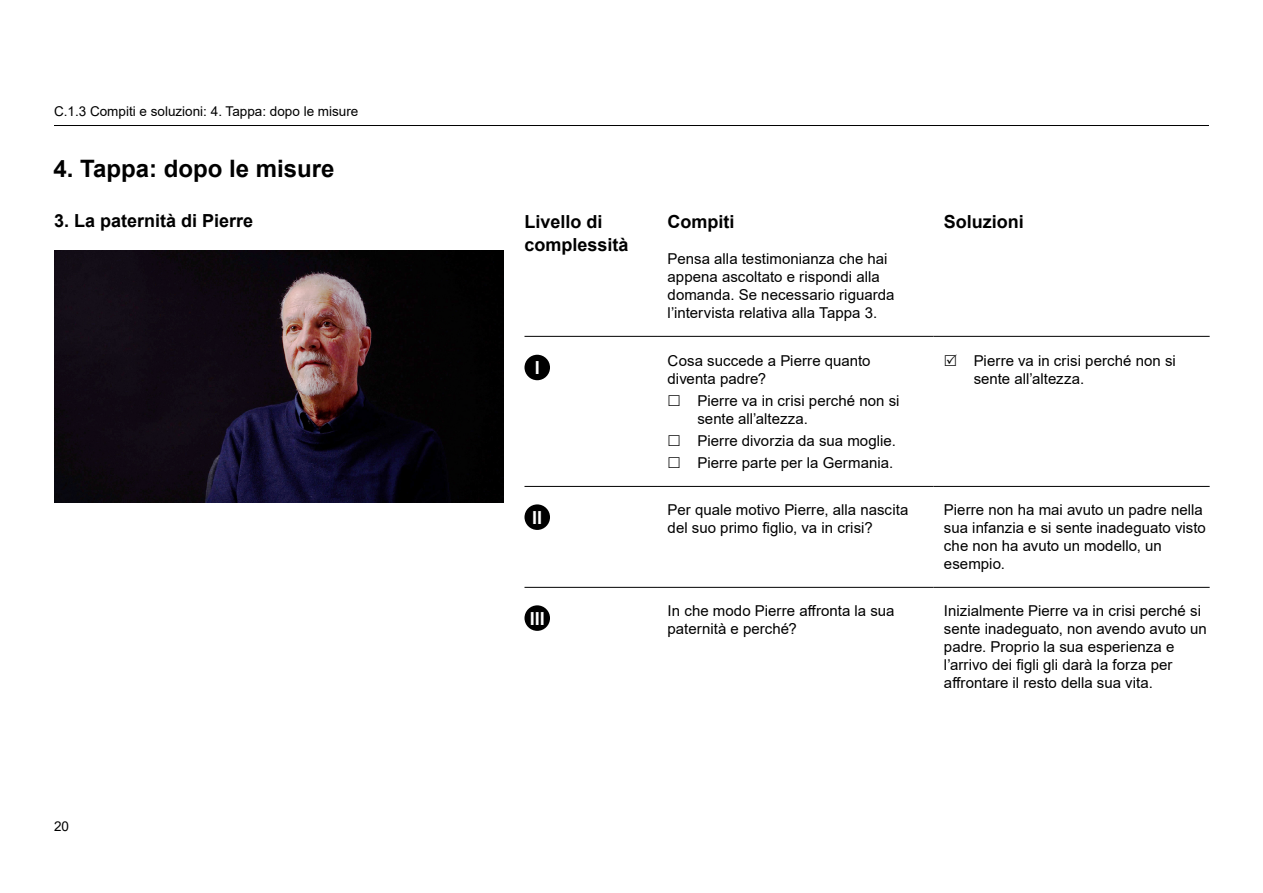
<style>
.page{position:relative;width:1263px;height:893px;background:#fff}
.page>*{position:absolute;margin:0;border:0;box-sizing:border-box;transform-origin:0 0}
.t1{font:700 24px "Arial";color:#000}
.t2{font:700 18px/22.5px "Arial";color:#000}
.t3{font:700 18px "Arial";color:#fff}
.t4{font:15px/18px "Arial";color:#000}
.t5{font:13.5px "Arial";color:#000}
</style>
<div class="page">
<hr style="left:54px;top:125px;width:1155px;height:1px;background:#000">
<hr style="left:524px;top:486px;width:133px;height:1px;background:#000">
<hr style="left:657px;top:486px;width:276px;height:1px;background:#000">
<hr style="left:933px;top:486px;width:277px;height:1px;background:#000">
<hr style="left:524px;top:587px;width:133px;height:1px;background:#000">
<hr style="left:657px;top:587px;width:276px;height:1px;background:#000">
<hr style="left:933px;top:587px;width:277px;height:1px;background:#000">
<hr style="left:524px;top:336px;width:133px;height:1px;background:#000">
<hr style="left:657px;top:336px;width:276px;height:1px;background:#000">
<hr style="left:933px;top:336px;width:277px;height:1px;background:#000">
<div style="left:524px;top:355px;width:26px;height:25px;background:#000;border-radius:50%"></div>
<div style="left:524px;top:504px;width:26px;height:26px;background:#000;border-radius:50%"></div>
<div style="left:524px;top:605px;width:26px;height:26px;background:#000;border-radius:50%"></div>
<img style="left:54px;top:250px;width:449px;height:253px">
<p class="t5" style="left:54px;top:102px;width:306px">C.1.3 Compiti e soluzioni: 4. Tappa: dopo le misure</p>
<h1 class="t1" style="left:54px;top:152px;width:282px">4. Tappa: dopo le misure</h1>
<p class="t2" style="left:54px;top:210px;width:201px">3. La paternità di Pierre</p>
<p class="t5" style="left:54px;top:817px;width:17px">20</p>
<p class="t2" style="left:524px;top:211px;width:106px">Livello di complessità</p>
<p class="t2" style="left:668px;top:211px;width:68px">Compiti</p>
<p class="t4" style="left:668px;top:250px;width:228px">Pensa alla testimonianza che hai appena ascoltato e rispondi alla domanda. Se necessario riguarda l’intervista relativa alla Tappa 3.</p>
<p class="t3" style="left:535px;top:355px;width:7px">I</p>
<p class="t4" style="left:668px;top:351px;width:204px">Cosa succede a Pierre quanto diventa padre?</p>
<p class="t4" style="left:697px;top:392px;width:204px">Pierre va in crisi perché non si sente all’altezza.</p>
<p class="t4" style="left:697px;top:430px;width:200px;line-height:22.2px">Pierre divorzia da sua moglie.<br>Pierre parte per la Germania.</p>
<p class="t2" style="left:944px;top:211px;width:82px">Soluzioni</p>
<p class="t4" style="left:974px;top:351px;width:204px">Pierre va in crisi perché non si sente all’altezza.</p>
<p class="t3" style="left:532px;top:505px;width:12px">II</p>
<p class="t4" style="left:668px;top:501px;width:242px">Per quale motivo Pierre, alla nascita del suo primo figlio, va in crisi?</p>
<p class="t4" style="left:944px;top:501px;width:263px">Pierre non ha mai avuto un padre nella sua infanzia e si sente inadeguato visto che non ha avuto un modello, un esempio.</p>
<p class="t3" style="left:530px;top:606px;width:17px">III</p>
<p class="t4" style="left:668px;top:602px;width:228px">In che modo Pierre affronta la sua paternità e perché?</p>
<p class="t4" style="left:944px;top:602px;width:264px">Inizialmente Pierre va in crisi perché si sente inadeguato, non avendo avuto un padre. Proprio la sua esperienza e l’arrivo dei figli gli darà la forza per affrontare il resto della sua vita.</p>
</div>
